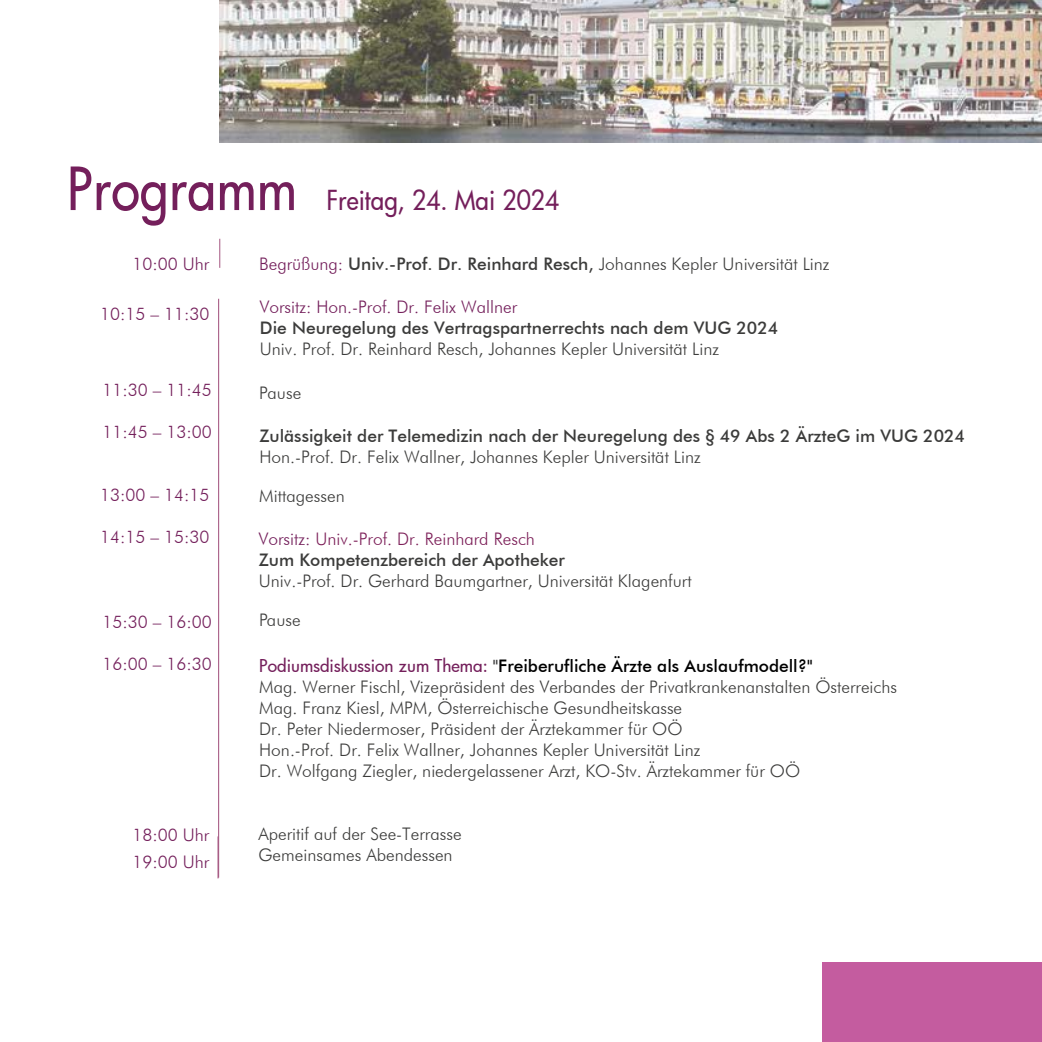
<style>
.page{position:relative;width:1042px;height:1042px;background:#fff}
.page>*{position:absolute;margin:0;border:0;box-sizing:border-box;transform-origin:0 0}
.t1{font:500 26.95px "Futura";color:#741f5b;scale:.91 1}
.t2{font:300 17.32px/21px "Futura BT";color:#3c3c3b}
.t3{font:500 17.32px/21px "Futura BT";color:#3c3c3b}
.t4{font:300 17.32px/27.5px "Futura BT";color:#741f5b}
.s1{font-size:57.75px}
.s2{color:#741f5b}
.s3{font-weight:500}
.s4{font-weight:300;color:#741f5b}
.s5{font-weight:300;color:#7d2059}
.s6{font-family:"Futura";font-weight:500;color:#741f5b}
.s7{font-weight:500;color:#404040}
.s8{font-weight:500;color:#000}
</style>
<div class="page">
<div style="left:822px;top:962px;width:220px;height:80px;background:#c45c9f"></div>
<img style="left:220px;top:0;width:822px;height:142px">
<svg style="left:219px;top:239px;width:1px;height:29px"></svg>
<hr style="left:218px;top:836px;width:1px;height:42px;background:#a45580">
<hr style="left:218px;top:299px;width:1px;height:578px;background:#a45580">
<h1 class="t1" style="left:67px;top:182px;width:542px"><span class="s1">Programm</span> Freitag, 24. Mai 2024</h1>
<p class="t4" style="left:133px;top:249px;width:78px">10:00 Uhr</p>
<p class="t4" style="left:100px;top:300px;width:111px">10:15 – 11:30</p>
<p class="t2" style="left:259px;top:253px;width:572px"><span class="s2">Begrüßung:</span> <span class="s3">Univ.-Prof. Dr. Reinhard Resch,</span> Johannes Kepler Universität Linz</p>
<p class="t4" style="left:260px;top:293px;width:259px">Vorsitz: Hon.-Prof. Dr. Felix Wallner</p>
<p class="t3" style="left:260px;top:317px;width:520px">Die Neuregelung des Vertragspartnerrechts nach dem VUG 2024</p>
<p class="t2" style="left:260px;top:338px;width:460px">Univ. Prof. Dr. Reinhard Resch, Johannes Kepler Universität Linz</p>
<p class="t2" style="left:259px;top:382px;width:44px">Pause</p>
<p class="t3" style="left:259px;top:425px;width:707px">Zulässigkeit der Telemedizin nach der Neuregelung des § 49 Abs 2 ÄrzteG im VUG 2024</p>
<p class="t2" style="left:259px;top:446px;width:443px">Hon.-Prof. Dr. Felix Wallner, Johannes Kepler Universität Linz</p>
<p class="t2" style="left:259px;top:485px;width:87px">Mittagessen</p>
<p class="t3" style="left:259px;top:528px;width:307px"><span class="s4">Vorsitz:</span> <span class="s5">Univ.-Prof. Dr. Reinhard Resch<br></span>Zum Kompetenzbereich der Apotheker</p>
<p class="t2" style="left:259px;top:570px;width:434px">Univ.-Prof. Dr. Gerhard Baumgartner, Universität Klagenfurt</p>
<p class="t2" style="left:259px;top:609px;width:43px">Pause</p>
<p class="t2" style="left:259px;top:655px;width:639px"><span class="s6">Podiumsdiskussion zum Thema:</span> <span class="s7">"</span><span class="s8">Freiberufliche Ärzte als Auslaufmodell?"<br></span>Mag. Werner Fischl, Vizepräsident des Verbandes der Privatkrankenanstalten Österreichs Mag. Franz Kiesl, MPM, Österreichische Gesundheitskasse<br>Dr. Peter Niedermoser, Präsident der Ärztekammer für OÖ<br>Hon.-Prof. Dr. Felix Wallner, Johannes Kepler Universität Linz<br>Dr. Wolfgang Ziegler, niedergelassener Arzt, KO-Stv. Ärztekammer für OÖ</p>
<p class="t4" style="left:103px;top:375px;width:111px">11:30 – 11:45</p>
<p class="t4" style="left:103px;top:417px;width:111px">11:45 – 13:00</p>
<p class="t4" style="left:100px;top:480px;width:111px">13:00 – 14:15</p>
<p class="t4" style="left:100px;top:522px;width:111px">14:15 – 15:30</p>
<p class="t4" style="left:103px;top:608px;width:111px">15:30 – 16:00</p>
<p class="t4" style="left:103px;top:650px;width:111px">16:00 – 16:30</p>
<p class="t4" style="left:133px;top:821px;width:78px">18:00 Uhr<br>19:00 Uhr</p>
<p class="t2" style="left:258px;top:823px;width:205px">Aperitif auf der See-Terrasse<br>Gemeinsames Abendessen</p>
</div>
